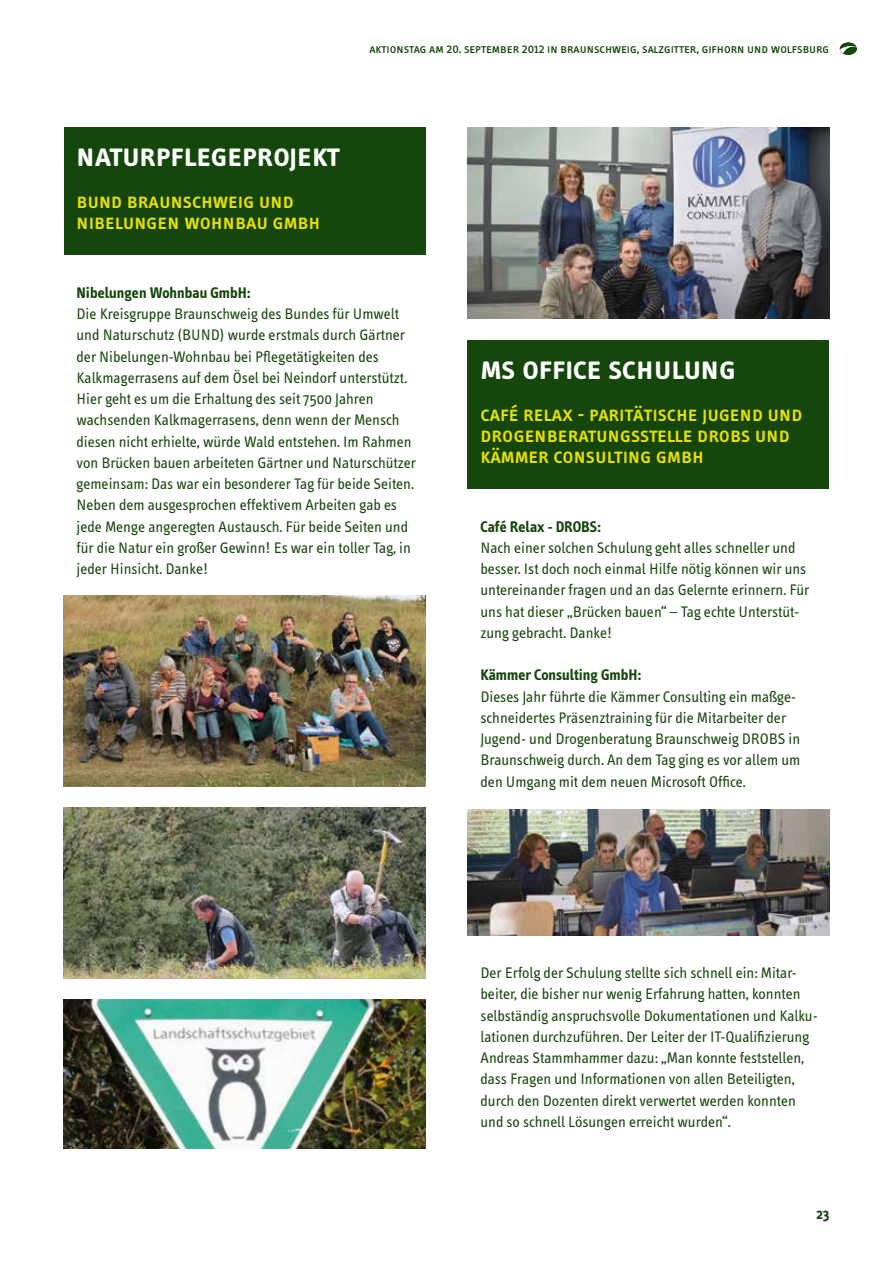
<style>
.page{position:relative;width:893px;height:1263px;background:#fff}
.page>*{position:absolute;margin:0;border:0;box-sizing:border-box;transform-origin:0 0}
.t1{font:34.5px "Info Text Semi Bold Caps";letter-spacing:-.01em;color:#fff}
.t2{font:22.5px/21px "Info Text Medium Caps";color:#e8e000}
.t3{font:15.75px/21.3px "Info Text";color:#15460b}
.t4{font:700 15.75px "Info Text";color:#15460b}
.t5{font:700 15px "Info Text";color:#15460b}
.t6{font:13.5px "Info Text Book Caps";color:#15460b}
.s1{font-family:"Info Text"}
</style>
<div class="page">
<div style="left:840px;top:43px;width:17px;height:12px;background:#15460b;border-radius:50%"></div>
<svg style="left:840px;top:46px;width:17px;height:7px"></svg>
<img style="left:468px;top:128px;width:361px;height:191px">
<img style="left:64px;top:595px;width:361px;height:192px">
<div style="left:64px;top:128px;width:361px;height:127px;background:#15460b"></div>
<div style="left:468px;top:340px;width:361px;height:149px;background:#15460b"></div>
<img style="left:64px;top:808px;width:361px;height:170px">
<img style="left:64px;top:999px;width:361px;height:149px">
<img style="left:468px;top:809px;width:361px;height:126px">
<p class="t6" style="left:369px;top:41px;width:461px">aktionstag am <span class="s1">20</span>. september <span class="s1">2012</span> in braunschweig, salzgitter, gifhorn und wolfsburg</p>
<h1 class="t1" style="left:77px;top:135px;width:265px">naturpflegeprojekt</h1>
<h2 class="t2" style="left:77px;top:190px;width:245px">bund braunschweig und nibelungen wohnbau gmbh</h2>
<p class="t4" style="left:77px;top:284px;width:175px">Nibelungen Wohnbau GmbH:</p>
<p class="t3" style="left:77px;top:303px;width:341px">Die Kreisgruppe Braunschweig des Bundes für Umwelt und Naturschutz (BUND) wurde erstmals durch Gärtner der Nibelungen-Wohnbau bei Pflegetätigkeiten des Kalkmagerrasens auf dem Ösel bei Neindorf unterstützt.<br>Hier geht es um die Erhaltung des seit 7500 Jahren wachsenden Kalkmagerrasens, denn wenn der Mensch diesen nicht erhielte, würde Wald entstehen. Im Rahmen von Brücken bauen arbeiteten Gärtner und Naturschützer gemeinsam: Das war ein besonderer Tag für beide Seiten.<br>Neben dem ausgesprochen effektivem Arbeiten gab es jede Menge angeregten Austausch. Für beide Seiten und für die Natur ein großer Gewinn! Es war ein toller Tag, in jeder Hinsicht. Danke!</p>
<h1 class="t1" style="left:480px;top:348px;width:258px">ms office schulung</h1>
<h2 class="t2" style="left:480px;top:403px;width:324px">café relax - paritätische jugend und drogenberatungsstelle drobs und kämmer consulting gmbh</h2>
<p class="t4" style="left:480px;top:517px;width:122px">Café Relax - DROBS:</p>
<p class="t3" style="left:480px;top:537px;width:330px">Nach einer solchen Schulung geht alles schneller und besser. Ist doch noch einmal Hilfe nötig können wir uns untereinander fragen und an das Gelernte erinnern. Für uns hat dieser „Brücken bauen“ – Tag echte Unterstüt&shy;zung gebracht. Danke!</p>
<p class="t4" style="left:480px;top:666px;width:162px">Kämmer Consulting GmbH:</p>
<p class="t3" style="left:480px;top:686px;width:321px">Dieses Jahr führte die Kämmer Consulting ein maßge&shy;schneidertes Präsenztraining für die Mitarbeiter der Jugend- und Drogenberatung Braunschweig DROBS in Braunschweig durch. An dem Tag ging es vor allem um den Umgang mit dem neuen Microsoft Office.</p>
<p class="t3" style="left:480px;top:962px;width:339px">Der Erfolg der Schulung stellte sich schnell ein: Mitar&shy;beiter, die bisher nur wenig Erfahrung hatten, konnten selbständig anspruchsvolle Dokumentationen und Kalku&shy;lationen durchzuführen. Der Leiter der IT-Qualifizierung Andreas Stammhammer dazu: „Man konnte feststellen, dass Fragen und Informationen von allen Beteiligten, durch den Dozenten direkt verwertet werden konnten und so schnell Lösungen erreicht wurden“.</p>
<p class="t5" style="left:816px;top:1205px;width:14px">23</p>
</div>
